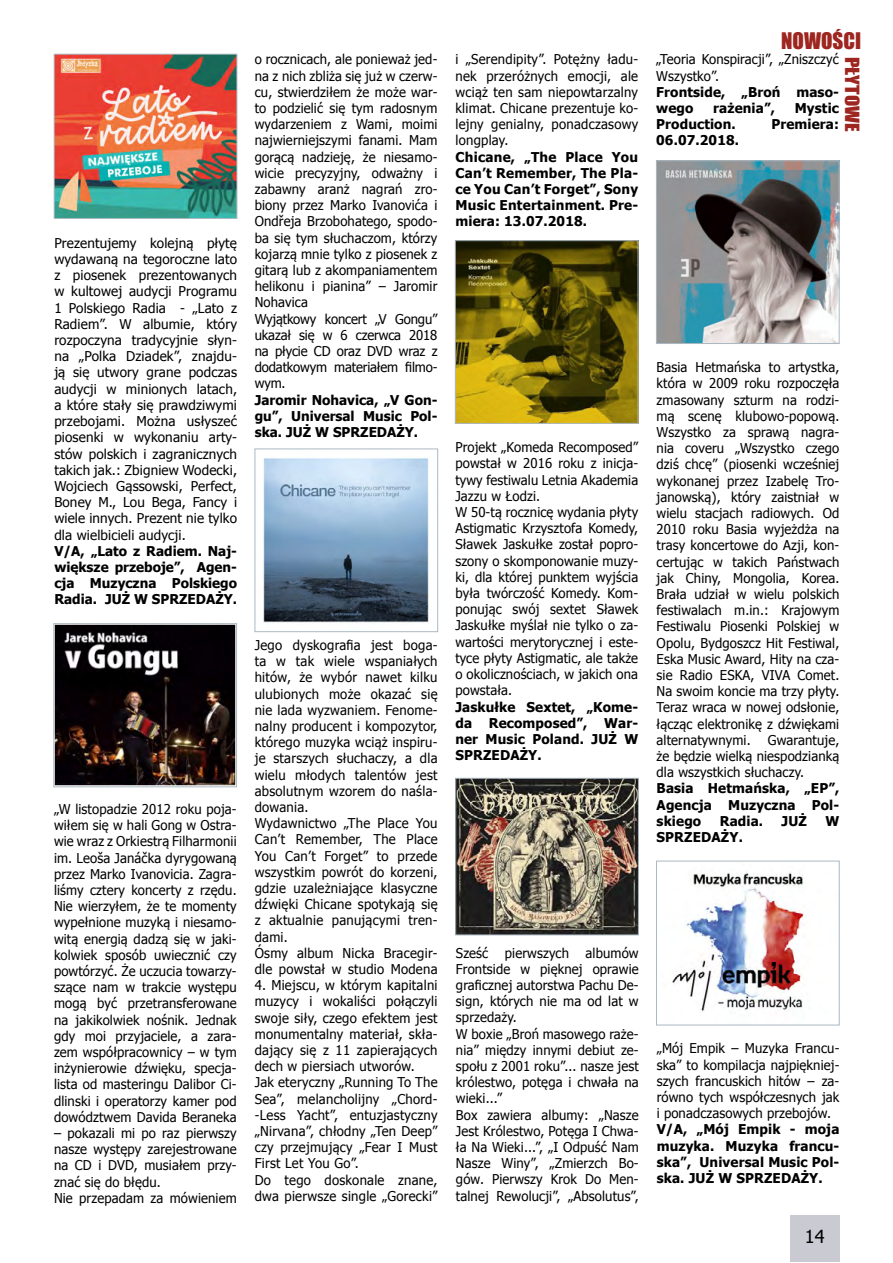
<style>
.page{position:relative;width:893px;height:1263px;background:#fff}
.page>*{position:absolute;margin:0;border:0;box-sizing:border-box;transform-origin:0 0}
.t1{font:21px "Impact";color:#9d2620}
.t2{font:18px "Impact";color:#9d2620;scale:1.15 1}
.t3{font:18px "Tahoma";color:#000}
.t4{font:13.5px/16.2px "Tahoma";letter-spacing:.01em;color:#000}
.t5{font:700 13.5px/16.2px "Tahoma";letter-spacing:.01em;color:#000;text-align:justify}
</style>
<div class="page">
<div style="left:790px;top:1215px;width:49px;height:47px;background:#cacbd2"></div>
<img style="left:457px;top:780px;width:180px;height:153px">
<div style="left:455px;top:778px;width:184px;height:157px;border:1px solid #acb9c2"></div>
<img style="left:457px;top:242px;width:179px;height:180px">
<div style="left:455px;top:240px;width:183px;height:184px;border:1px solid #acb9c2"></div>
<img style="left:56px;top:56px;width:179px;height:161px">
<div style="left:54px;top:54px;width:183px;height:165px;border:1px solid #acb9c2"></div>
<img style="left:658px;top:163px;width:179px;height:179px">
<div style="left:656px;top:161px;width:183px;height:183px;border:1px solid #acb9c2"></div>
<img style="left:56px;top:625px;width:179px;height:160px">
<div style="left:54px;top:623px;width:183px;height:164px;border:1px solid #acb9c2"></div>
<img style="left:263px;top:458px;width:166px;height:165px">
<div style="left:255px;top:449px;width:183px;height:183px;border:1px solid #acb9c2"></div>
<img style="left:672px;top:872px;width:134px;height:140px">
<div style="left:656px;top:861px;width:183px;height:164px;border:1px solid #acb9c2"></div>
<p class="t4" style="left:54px;top:234px;width:184px;text-align:justify">Prezentujemy kolejną płytę wydawaną na tegoroczne lato z piosenek prezentowanych w kultowej audycji Programu 1 Polskiego Radia - „Lato z Radiem”. W albumie, który rozpoczyna tradycyjnie słyn&shy;na „Polka Dziadek”, znajdu&shy;ją się utwory grane podczas audycji w minionych latach, a które stały się prawdziwymi przebojami. Można usłyszeć piosenki w wykonaniu arty&shy;stów polskich i zagranicznych takich jak.: Zbigniew Wodecki, Wojciech Gąssowski, Perfect, Boney M., Lou Bega, Fancy i wiele innych. Prezent nie tylko dla wielbicieli audycji.</p>
<p class="t5" style="left:54px;top:542px;width:184px">V/A, „Lato z Radiem. Naj&shy;większe przeboje”, Agen&shy;cja Muzyczna Polskiego Radia. JUŻ W SPRZEDAŻY.</p>
<p class="t4" style="left:54px;top:800px;width:184px;text-align:justify">„W listopadzie 2012 roku poja&shy;wiłem się w hali Gong w Ostra&shy;wie wraz z Orkiestrą Filharmonii im. Leoša Janáčka dyrygowaną przez Marko Ivanovicia. Zagra&shy;liśmy cztery koncerty z rzędu.<br>Nie wierzyłem, że te momenty wypełnione muzyką i niesamo&shy;witą energią dadzą się w jaki&shy;kolwiek sposób uwiecznić czy powtórzyć. Że uczucia towarzy&shy;szące nam w trakcie występu mogą być przetransferowane na jakikolwiek nośnik. Jednak gdy moi przyjaciele, a zara&shy;zem współpracownicy – w tym inżynierowie dźwięku, specja&shy;lista od masteringu Dalibor Ci&shy;dlinski i operatorzy kamer pod dowództwem Davida Beraneka</p>
<p class="t4" style="left:54px;top:1124px;width:184px">– pokazali mi po raz pierwszy nasze występy zarejestrowane na CD i DVD, musiałem przy&shy;znać się do błędu.<br>Nie przepadam za mówieniem</p>
<p class="t4" style="left:255px;top:51px;width:184px">o rocznicach, ale ponieważ jed&shy;na z nich zbliża się już w czerw&shy;cu, stwierdziłem że może war&shy;to podzielić się tym radosnym wydarzeniem z Wami, moimi najwierniejszymi fanami. Mam gorącą nadzieję, że niesamo&shy;wicie precyzyjny, odważny i zabawny aranż nagrań zro&shy;biony przez Marko Ivanovića i<br>Ondřeja Brzobohatego, spodo&shy;ba się tym słuchaczom, którzy kojarzą mnie tylko z piosenek z gitarą lub z akompaniamentem helikonu i pianina” – Jaromir<br>Nohavica<br>Wyjątkowy koncert „V Gongu” ukazał się w 6 czerwca 2018 na płycie CD oraz DVD wraz z dodatkowym materiałem filmo&shy;wym.</p>
<p class="t5" style="left:255px;top:391px;width:184px">Jaromir Nohavica, „V Gon&shy;gu”, Universal Music Pol&shy;ska. JUŻ W SPRZEDAŻY.</p>
<p class="t4" style="left:255px;top:636px;width:184px">Jego dyskografia jest boga&shy;ta w tak wiele wspaniałych hitów, że wybór nawet kilku ulubionych może okazać się nie lada wyzwaniem. Fenome&shy;nalny producent i kompozytor, którego muzyka wciąż inspiru&shy;je starszych słuchaczy, a dla wielu młodych talentów jest absolutnym wzorem do naśla&shy;dowania.<br>Wydawnictwo „The Place You<br>Can’t Remember, The Place<br>You Can’t Forget” to przede wszystkim powrót do korzeni, gdzie uzależniające klasyczne dźwięki Chicane spotykają się z aktualnie panującymi tren&shy;dami.<br>Ósmy album Nicka Bracegir&shy;dle powstał w studio Modena</p>
<p class="t4" style="left:255px;top:976px;width:184px">4. Miejscu, w którym kapitalni muzycy i wokaliści połączyli swoje siły, czego efektem jest monumentalny materiał, skła&shy;dający się z 11 zapierających dech w piersiach utworów.<br>Jak eteryczny „Running To The<br>Sea”, melancholijny „Chord--Less Yacht”, entuzjastyczny „Nirvana”, chłodny „Ten Deep” czy przejmujący „Fear I Must<br>First Let You Go”.<br>Do tego doskonale znane, dwa pierwsze single „Gorecki”</p>
<p class="t4" style="left:455px;top:51px;width:184px;text-align:justify">i „Serendipity”. Potężny ładu&shy;nek przeróżnych emocji, ale wciąż ten sam niepowtarzalny klimat. Chicane prezentuje ko&shy;lejny genialny, ponadczasowy longplay.</p>
<p class="t5" style="left:455px;top:148px;width:184px">Chicane, „The Place You Can’t Remember, The Pla&shy;ce You Can’t Forget”, Sony Music Entertainment. Pre&shy;miera: 13.07.2018.</p>
<p class="t4" style="left:455px;top:439px;width:184px">Projekt „Komeda Recomposed” powstał w 2016 roku z inicja&shy;tywy festiwalu Letnia Akademia<br>Jazzu w Łodzi.<br>W 50-tą rocznicę wydania płyty<br>Astigmatic Krzysztofa Komedy,<br>Sławek Jaskułke został popro&shy;szony o skomponowanie muzy&shy;ki, dla której punktem wyjścia była twórczość Komedy. Kom&shy;ponując swój sextet Sławek<br>Jaskułke myślał nie tylko o za&shy;wartości merytorycznej i este&shy;tyce płyty Astigmatic, ale także o okolicznościach, w jakich ona powstała.</p>
<p class="t5" style="left:455px;top:698px;width:184px">Jaskułke Sextet, „Kome&shy;da Recomposed”, War&shy;ner Music Poland. JUŻ W SPRZEDAŻY.</p>
<p class="t4" style="left:456px;top:944px;width:184px">Sześć pierwszych albumów<br>Frontside w pięknej oprawie graficznej autorstwa Pachu De&shy;sign, których nie ma od lat w sprzedaży.<br>W boxie „Broń masowego raże&shy;nia” między innymi debiut ze&shy;społu z 2001 roku”... nasze jest królestwo, potęga i chwała na wieki...”<br>Box zawiera albumy: „Nasze<br>Jest Królestwo, Potęga I Chwa&shy;ła Na Wieki...”, „I Odpuść Nam<br>Nasze Winy”, „Zmierzch Bo&shy;gów. Pierwszy Krok Do Men&shy;talnej Rewolucji”, „Absolutus”,</p>
<h1 class="t1" style="left:781px;top:25px;width:81px">NOWOŚCI</h1>
<h2 class="t2" style="left:866px;top:57px;width:66px;rotate:90deg">PŁYTOWE</h2>
<p class="t4" style="left:656px;top:51px;width:184px">„Teoria Konspiracji”, „Zniszczyć<br>Wszystko”.</p>
<p class="t5" style="left:656px;top:83px;width:184px">Frontside, „Broń maso&shy;wego</p>
<p class="t5" style="left:713px;top:99px;width:63px">rażenia”,</p>
<p class="t5" style="left:795px;top:99px;width:46px">Mystic</p>
<p class="t5" style="left:656px;top:115px;width:81px">Production.</p>
<p class="t5" style="left:771px;top:115px;width:69px">Premiera:</p>
<p class="t5" style="left:656px;top:131px;width:84px">06.07.2018.</p>
<p class="t4" style="left:657px;top:359px;width:184px;text-align:justify">Basia Hetmańska to artystka, która w 2009 roku rozpoczęła zmasowany szturm na rodzi&shy;mą scenę klubowo-popową.<br>Wszystko za sprawą nagra&shy;nia coveru „Wszystko czego dziś chcę” (piosenki wcześniej wykonanej przez Izabelę Tro&shy;janowską), który zaistniał w wielu stacjach radiowych. Od 2010 roku Basia wyjeżdża na trasy koncertowe do Azji, kon&shy;certując w takich Państwach jak Chiny, Mongolia, Korea.<br>Brała udział w wielu polskich festiwalach m.in.: Krajowym Festiwalu Piosenki Polskiej w Opolu, Bydgoszcz Hit Festiwal, Eska Music Award, Hity na cza&shy;sie Radio ESKA, VIVA Comet.<br>Na swoim koncie ma trzy płyty.<br>Teraz wraca w nowej odsłonie, łącząc elektronikę z dźwiękami alternatywnymi.</p>
<p class="t4" style="left:657px;top:731px;width:184px;text-align:justify;text-indent:111px">Gwarantuje, że będzie wielką niespodzianką dla wszystkich słuchaczy.</p>
<p class="t5" style="left:657px;top:780px;width:184px">Basia Hetmańska, „EP”, Agencja Muzyczna Pol&shy;skiego</p>
<p class="t5" style="left:720px;top:812px;width:45px">Radia.</p>
<p class="t5" style="left:782px;top:812px;width:27px">JUŻ</p>
<p class="t5" style="left:825px;top:812px;width:15px">W</p>
<p class="t5" style="left:657px;top:828px;width:88px">SPRZEDAŻY.</p>
<p class="t4" style="left:657px;top:1040px;width:184px;text-align:justify">„Mój Empik – Muzyka Francu&shy;ska” to kompilacja najpiękniej&shy;szych francuskich hitów – za&shy;równo tych współczesnych jak i ponadczasowych przebojów.</p>
<p class="t5" style="left:657px;top:1120px;width:184px">V/A, „Mój Empik - moja muzyka. Muzyka francu&shy;ska”, Universal Music Pol&shy;ska. JUŻ W SPRZEDAŻY.</p>
<h2 class="t3" style="left:805px;top:1225px;width:21px">14</h2>
</div>
